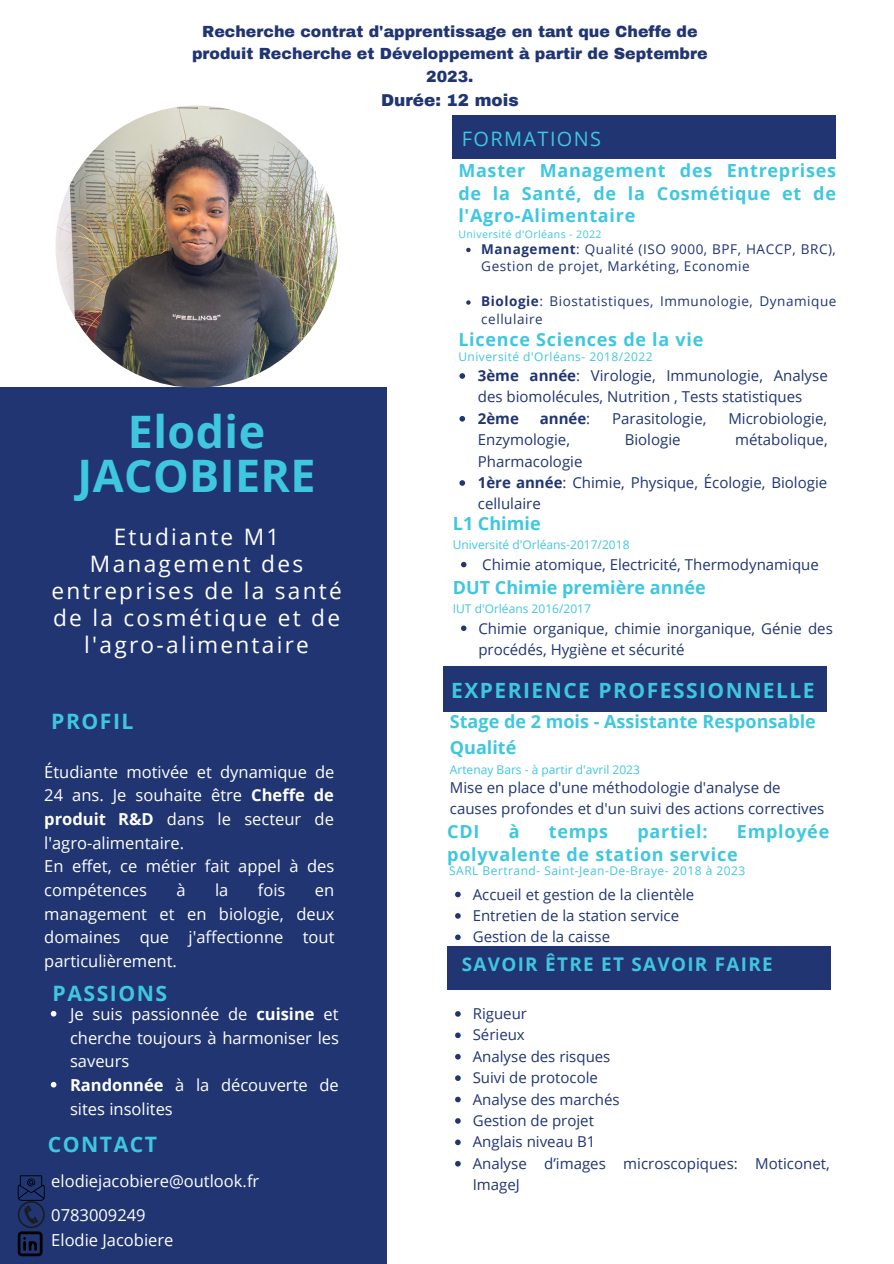
<style>
.page{position:relative;width:894px;height:1264px;background:#fff}
.page>*{position:absolute;margin:0;border:0;box-sizing:border-box;transform-origin:0 0}
.t1{font:700 44.85px/44px "Open Sans";letter-spacing:.01em;color:#3fc7df;text-align:center}
.t2{font:22.65px/27px "Open Sans";letter-spacing:.1em;color:#fff;text-align:center}
.t3{font:700 21.15px "Open Sans";letter-spacing:.07em;color:#3fc7df}
.t4{font:700 21px "Open Sans";letter-spacing:.07em;color:#3fc7df}
.t5{font:19.95px "Open Sans";letter-spacing:.07em;color:#3fc7df}
.t6{font:700 18.9px "Open Sans";letter-spacing:.07em;color:#3fc7df}
.t7{font:700 18px/22.8px "Open Sans";letter-spacing:.04em;color:#3fc7df;text-align:justify}
.t8{font:700 18px/26px "Open Sans";color:#3fc7df}
.t9{font:900 16.8px "Archivo";color:#203572}
.t10{font:16.5px/23.7px "Open Sans";color:#fff}
.t11{font:900 15.75px/22.8px "Archivo";color:#203572;text-align:center}
.t12{font:15px/21.5px "Open Sans";color:#203572}
.t13{font:700 15px "Open Sans";color:#203572}
.t14{font:13.5px/17.5px "Open Sans";letter-spacing:.04em;color:#203572}
.t15{font:12px "Open Sans";color:#3fc7df}
.t16{font:12px "Open Sans";letter-spacing:.04em;color:#3fc7df}
.t17{font:10.5px "Open Sans";letter-spacing:.04em;color:#3fc7df}
.s1{font-weight:700}
.s2{font-weight:400}
</style>
<div class="page">
<div style="left:0;top:388px;width:386px;height:875px;background:#203572"></div>
<div style="left:452px;top:115px;width:383px;height:43px;background:#203572"></div>
<div style="left:447px;top:946px;width:383px;height:44px;background:#203572"></div>
<img style="left:55px;top:106px;width:282px;height:282px;border-radius:50%">
<svg style="left:18px;top:1175px;width:27px;height:81px"></svg>
<svg style="left:51px;top:1010px;width:5px;height:6px"></svg>
<svg style="left:51px;top:1081px;width:5px;height:6px"></svg>
<div style="left:443px;top:666px;width:383px;height:46px;background:#203572"></div>
<svg style="left:466px;top:248px;width:4px;height:4px"></svg>
<svg style="left:466px;top:300px;width:4px;height:5px"></svg>
<svg style="left:459px;top:373px;width:6px;height:6px"></svg>
<svg style="left:459px;top:416px;width:6px;height:5px"></svg>
<svg style="left:459px;top:480px;width:6px;height:6px"></svg>
<svg style="left:461px;top:562px;width:5px;height:5px"></svg>
<svg style="left:461px;top:625px;width:5px;height:6px"></svg>
<svg style="left:455px;top:891px;width:5px;height:6px"></svg>
<svg style="left:455px;top:913px;width:5px;height:5px"></svg>
<svg style="left:455px;top:934px;width:5px;height:6px"></svg>
<svg style="left:455px;top:1011px;width:5px;height:5px"></svg>
<svg style="left:455px;top:1032px;width:5px;height:6px"></svg>
<svg style="left:455px;top:1053px;width:5px;height:6px"></svg>
<svg style="left:455px;top:1075px;width:5px;height:5px"></svg>
<svg style="left:455px;top:1096px;width:5px;height:6px"></svg>
<svg style="left:455px;top:1118px;width:5px;height:5px"></svg>
<svg style="left:455px;top:1139px;width:5px;height:6px"></svg>
<svg style="left:455px;top:1161px;width:5px;height:5px"></svg>
<p class="t11" style="left:192px;top:20px;width:517px">Recherche contrat d'apprentissage en tant que Cheffe de produit Recherche et Développement à partir de Septembre<br>2023.</p>
<p class="t9" style="left:381px;top:91px;width:139px">Durée: 12 mois</p>
<h3 class="t5" style="left:461px;top:125px;width:141px">FORMATIONS</h3>
<p class="t7" style="left:458px;top:158px;width:379px">Master Management des Entreprises de la Santé, de la Cosmétique et de l'Agro-Alimentaire</p>
<p class="t17" style="left:458px;top:227px;width:145px">Université d'Orléans - 2022</p>
<h1 class="t1" style="left:77px;top:408px;width:240px">Elodie<br>JACOBIERE</h1>
<h2 class="t2" style="left:51px;top:523px;width:292px">Etudiante M1<br>Management des entreprises de la santé de la cosmétique et de l'agro-alimentaire</h2>
<h3 class="t3" style="left:51px;top:706px;width:84px">PROFIL</h3>
<p class="t10" style="left:44px;top:759px;width:292px">Étudiante motivée et dynamique de<br>24 ans. Je souhaite être <span class="s1">Cheffe de produit R&amp;D</span> dans le secteur de l'agro-alimentaire.<br>En effet, ce métier fait appel à des compétences</p>
<p class="t10" style="left:176px;top:877px;width:11px">à</p>
<p class="t10" style="left:215px;top:877px;width:15px">la</p>
<p class="t10" style="left:258px;top:877px;width:29px">fois</p>
<p class="t10" style="left:44px;top:877px;width:292px;text-align:justify;text-indent:270px">en management et en biologie, deux domaines que j'affectionne tout particulièrement.</p>
<h3 class="t3" style="left:53px;top:978px;width:116px">PASSIONS</h3>
<p class="t10" style="left:70px;top:1001px;width:270px">Je suis passionnée de <span class="s1">cuisine</span> et cherche toujours à harmoniser les saveurs<br><span class="s1">Randonnée</span> à la découverte de sites insolites</p>
<h3 class="t3" style="left:48px;top:1129px;width:111px">CONTACT</h3>
<p class="t10" style="left:51px;top:1164px;width:209px;line-height:33.5px">elodiejacobiere@outlook.fr<br>0783009249</p>
<p class="t10" style="left:51px;top:1227px;width:124px">Elodie Jacobiere</p>
<p class="t14" style="left:481px;top:240px;width:356px"><span class="s1">Management</span>: Qualité (ISO 9000, BPF, HACCP, BRC),<br>Gestion de projet, Markéting, Economie</p>
<p class="t14" style="left:481px;top:292px;width:356px"><span class="s1">Biologie</span>: Biostatistiques, Immunologie, Dynamique cellulaire</p>
<p class="t7" style="left:458px;top:327px;width:246px">Licence Sciences de la vie</p>
<p class="t12" style="left:477px;top:364px;width:351px"><span class="s1">3ème année</span>: Virologie, Immunologie, Analyse des biomolécules, Nutrition , Tests statistiques</p>
<p class="t13" style="left:477px;top:408px;width:43px">2ème</p>
<p class="t13" style="left:539px;top:408px;width:52px">année<span class="s2">:</span></p>
<p class="t12" style="left:612px;top:407px;width:96px">Parasitologie,</p>
<p class="t12" style="left:728px;top:407px;width:100px">Microbiologie,</p>
<p class="t12" style="left:477px;top:428px;width:94px">Enzymologie,</p>
<p class="t12" style="left:624px;top:428px;width:57px">Biologie</p>
<p class="t12" style="left:735px;top:428px;width:94px">métabolique,</p>
<p class="t12" style="left:477px;top:450px;width:351px">Pharmacologie<br><span class="s1">1ère année</span>: Chimie, Physique, Écologie, Biologie cellulaire</p>
<p class="t16" style="left:458px;top:348px;width:196px">Université d'Orléans- 2018/2022</p>
<p class="t8" style="left:452px;top:510px;width:89px">L1 Chimie</p>
<p class="t15" style="left:452px;top:536px;width:178px">Université d'Orléans-2017/2018</p>
<p class="t8" style="left:452px;top:573px;width:254px">DUT Chimie première année</p>
<p class="t15" style="left:452px;top:600px;width:140px">IUT d'Orléans 2016/2017</p>
<p class="t12" style="left:482px;top:553px;width:338px">Chimie atomique, Electricité, Thermodynamique</p>
<p class="t12" style="left:478px;top:617px;width:356px;line-height:20.9px">Chimie organique, chimie inorganique, Génie des procédés, Hygiène et sécurité</p>
<h3 class="t4" style="left:451px;top:675px;width:365px">EXPERIENCE PROFESSIONNELLE</h3>
<p class="t8" style="left:450px;top:707px;width:367px">Stage de 2 mois - Assistante Responsable<br>Qualité</p>
<p class="t15" style="left:450px;top:761px;width:191px">Artenay Bars - à partir d'avril 2023</p>
<p class="t12" style="left:450px;top:776px;width:376px;line-height:21px">Mise en place d'une méthodologie d'analyse de causes profondes et d'un suivi des actions correctives</p>
<p class="t7" style="left:447px;top:820px;width:34px">CDI</p>
<p class="t7" style="left:508px;top:820px;width:12px">à</p>
<p class="t7" style="left:548px;top:820px;width:61px">temps</p>
<p class="t7" style="left:637px;top:820px;width:72px">partiel:</p>
<p class="t7" style="left:447px;top:820px;width:383px;text-indent:289px">Employée polyvalente de station service</p>
<p class="t12" style="left:472px;top:883px;width:223px">Accueil et gestion de la clientèle<br>Entretien de la station service<br>Gestion de la caisse</p>
<p class="t16" style="left:449px;top:862px;width:298px">SARL Bertrand- Saint-Jean-De-Braye- 2018 à 2023</p>
<p class="t6" style="left:461px;top:950px;width:312px">SAVOIR ÊTRE ET SAVOIR FAIRE</p>
<p class="t12" style="left:472px;top:1002px;width:358px">Rigueur<br>Sérieux<br>Analyse des risques<br>Suivi de protocole<br>Analyse des marchés<br>Gestion de projet<br>Anglais niveau B1<br>Analyse d’images microscopiques: Moticonet,<br>ImageJ</p>
</div>
